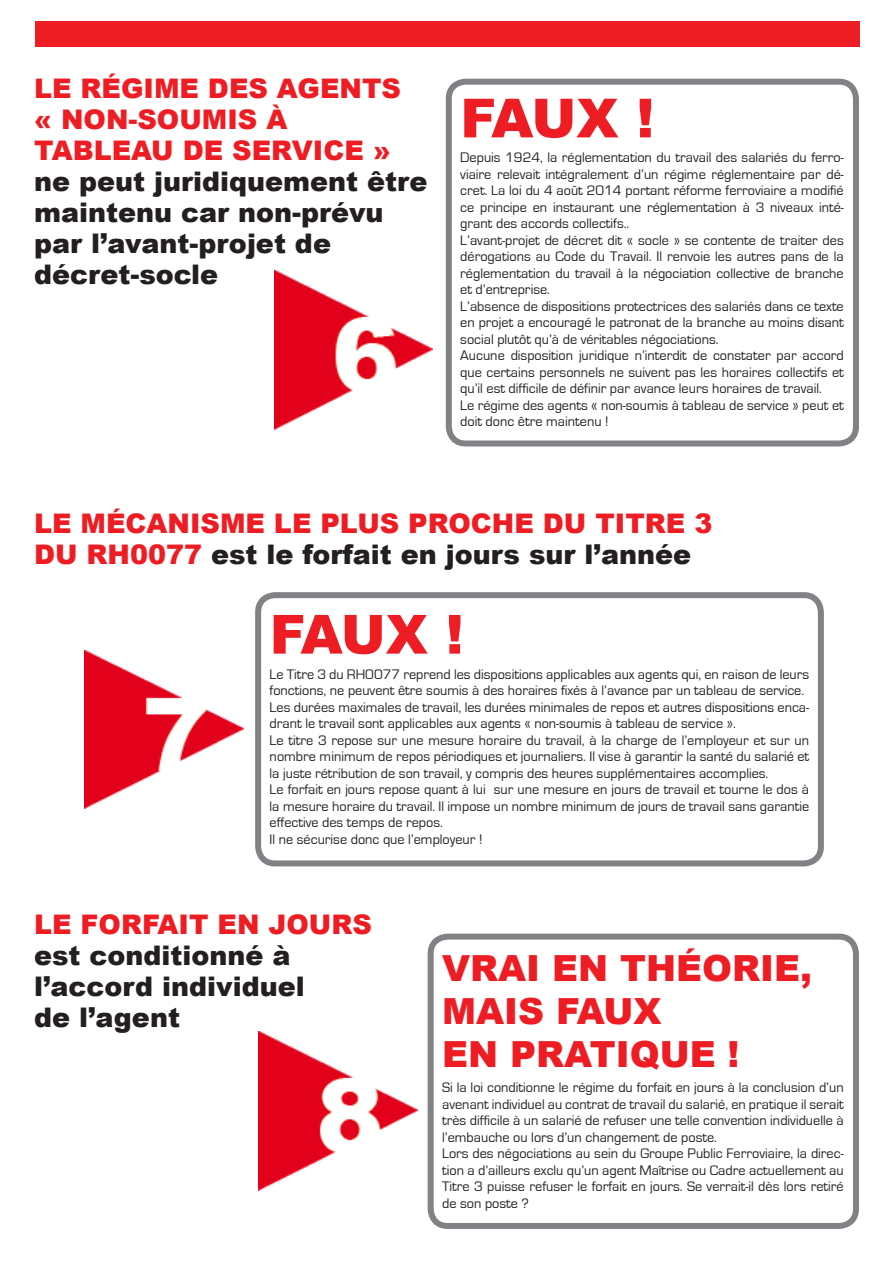
<style>
.page{position:relative;width:893px;height:1263px;background:#fff}
.page>*{position:absolute;margin:0;border:0;box-sizing:border-box;transform-origin:0 0}
.t1{font:900 54px "Arial";letter-spacing:-.035em;color:#ee1d23}
.t2{font:900 36px/43.2px "Arial";color:#ee1d23}
.List_Paragraph{font:900 27px/31px "Arial";color:#ee1d23}
.List_Paragraph-2{font:900 27px/31px "Arial";color:#231f20}
.texte_reponse{font:14.25px/16.5px "Eurostile";color:#231f20;text-align:justify}
.s1{color:#231f20}
.s2{color:#ee1d23}
</style>
<div class="page">
<div style="left:35px;top:21px;width:825px;height:26px;background:#ee1d23"></div>
<img style="left:274px;top:271px;width:159px;height:158px">
<div style="left:446px;top:79px;width:413px;height:367px;border:6px solid #808285;border-radius:17px"></div>
<img style="left:84px;top:650px;width:159px;height:159px">
<div style="left:255px;top:592px;width:569px;height:274px;border:6px solid #808285;border-radius:17px"></div>
<img style="left:258px;top:1032px;width:159px;height:158px">
<div style="left:428px;top:934px;width:431px;height:295px;border:6px solid #808285;border-radius:17px"></div>
<p class="List_Paragraph" style="left:34px;top:73px;width:395px">LE RÉGIME DES AGENTS<br>« NON-SOUMIS À<br>TABLEAU DE SERVICE » <span class="s1">ne peut juridiquement être maintenu car non-prévu</span></p>
<p class="List_Paragraph-2" style="left:34px;top:228px;width:298px">par l’avant-projet de</p>
<p class="List_Paragraph-2" style="left:34px;top:259px;width:186px">décret-socle</p>
<p class="t1" style="left:460px;top:88px;width:196px">FAUX !</p>
<p class="texte_reponse" style="left:460px;top:150px;width:385px">Depuis 1924, la réglementation du travail des salariés du ferro&shy;viaire relevait intégralement d’un régime réglementaire par dé&shy;cret. La loi du 4 août 2014 portant réforme ferroviaire a modifié ce principe en instaurant une réglementation à 3 niveaux inté&shy;grant des accords collectifs..</p>
<p class="texte_reponse" style="left:460px;top:232px;width:385px">L’avant-projet de décret dit « socle » se contente de traiter des dérogations au Code du Travail. Il renvoie les autres pans de la réglementation du travail à la négociation collective de branche et d’entreprise.</p>
<p class="texte_reponse" style="left:460px;top:298px;width:385px">L’absence de dispositions protectrices des salariés dans ce texte en projet a encouragé le patronat de la branche au moins disant social plutôt qu’à de véritables négociations.</p>
<p class="texte_reponse" style="left:460px;top:348px;width:385px">Aucune disposition juridique n’interdit de constater par accord que certains personnels ne suivent pas les horaires collectifs et qu’il est difficile de définir par avance leurs horaires de travail.</p>
<p class="texte_reponse" style="left:460px;top:397px;width:385px">Le régime des agents « non-soumis à tableau de service » peut et doit donc être maintenu !</p>
<p class="List_Paragraph" style="left:34px;top:508px;width:680px">LE MÉCANISME LE PLUS PROCHE DU TITRE 3<br>DU RH0077 <span class="s1">est le forfait en jours sur l’année</span></p>
<p class="t1" style="left:270px;top:604px;width:196px">FAUX !</p>
<p class="texte_reponse" style="left:270px;top:666px;width:541px">Le Titre 3 du RH0077 reprend les dispositions applicables aux agents qui, en raison de leurs fonctions, ne peuvent être soumis à des horaires fixés à l’avance par un tableau de service.</p>
<p class="texte_reponse" style="left:270px;top:699px;width:541px">Les durées maximales de travail, les durées minimales de repos et autres dispositions enca&shy;drant le travail sont applicables aux agents « non-soumis à tableau de service ».</p>
<p class="texte_reponse" style="left:270px;top:732px;width:541px">Le titre 3 repose sur une mesure horaire du travail, à la charge de l’employeur et sur un nombre minimum de repos périodiques et journaliers. Il vise à garantir la santé du salarié et la juste rétribution de son travail, y compris des heures supplémentaires accomplies.</p>
<p class="texte_reponse" style="left:270px;top:781px;width:541px">Le forfait en jours repose quant à lui sur une mesure en jours de travail et tourne le dos à la mesure horaire du travail. Il impose un nombre minimum de jours de travail sans garantie effective des temps de repos.</p>
<p class="texte_reponse" style="left:270px;top:831px;width:214px">Il ne sécurise donc que l’employeur !</p>
<p class="List_Paragraph-2" style="left:34px;top:909px;width:339px"><span class="s2">LE FORFAIT EN JOURS </span>est conditionné à l’accord individuel</p>
<p class="List_Paragraph-2" style="left:34px;top:1002px;width:147px">de l’agent</p>
<p class="t2" style="left:442px;top:946px;width:371px">VRAI EN THÉORIE,<br>MAIS FAUX</p>
<p class="t2" style="left:442px;top:1033px;width:299px">EN PRATIQUE !</p>
<p class="texte_reponse" style="left:442px;top:1079px;width:403px">Si la loi conditionne le régime du forfait en jours à la conclusion d’un avenant individuel au contrat de travail du salarié, en pratique il serait très difficile à un salarié de refuser une telle convention individuelle à l’embauche ou lors d’un changement de poste.</p>
<p class="texte_reponse" style="left:442px;top:1145px;width:403px">Lors des négociations au sein du Groupe Public Ferroviaire, la direc&shy;tion a d’ailleurs exclu qu’un agent Maîtrise ou Cadre actuellement au Titre 3 puisse refuser le forfait en jours. Se verrait-il dès lors retiré de son poste ?</p>
</div>
